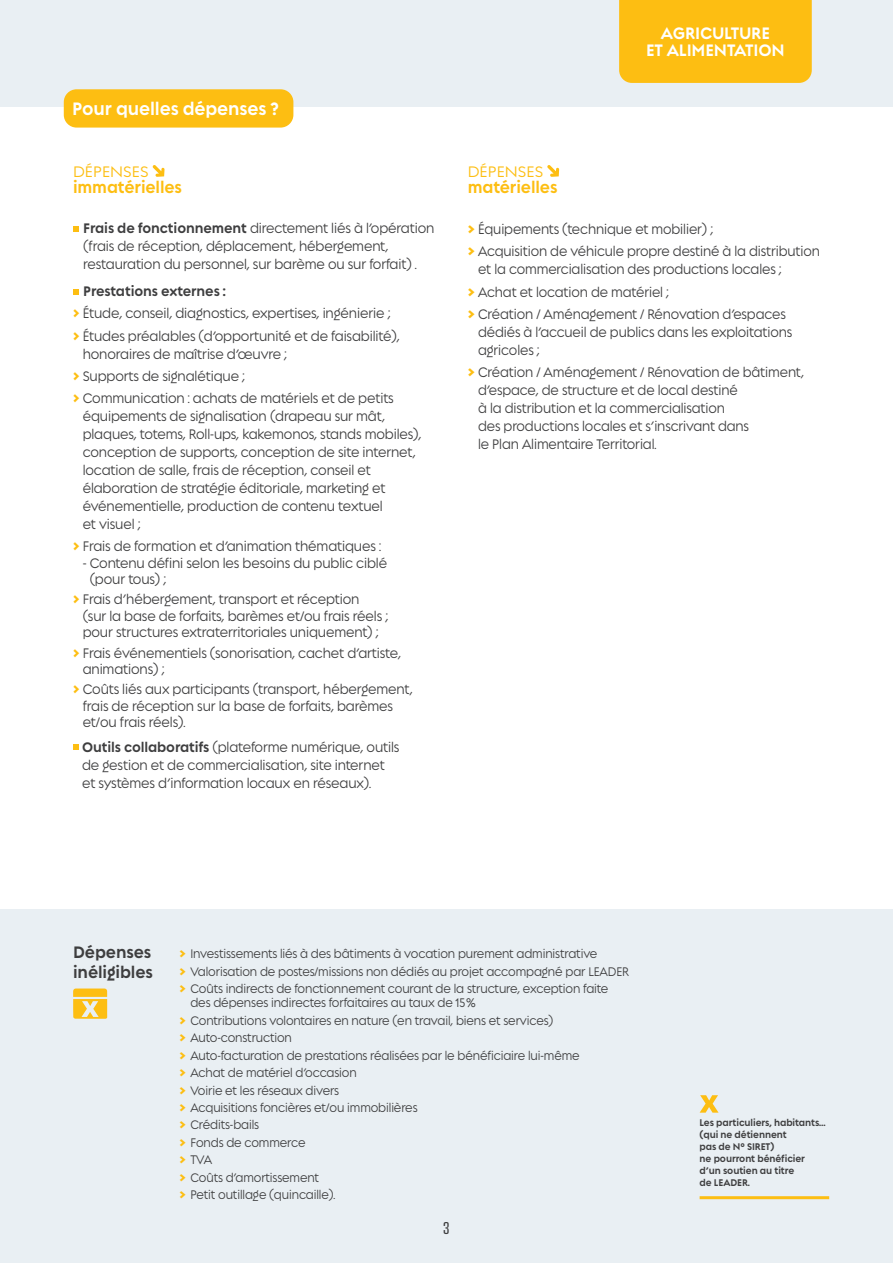
<style>
.page{position:relative;width:893px;height:1263px;background:#fff}
.page>*{position:absolute;margin:0;border:0;box-sizing:border-box;transform-origin:0 0}
.t1{font:700 19.5px "Regulator Nova";letter-spacing:-.01em;color:#fff;scale:.9 1}
.t2{font:700 18px/17.2px "Regulator Nova";letter-spacing:-.01em;color:#fff;text-align:center;scale:.9 1}
.t3{font:700 18px "Regulator Nova";letter-spacing:-.01em;color:#fdbe12;scale:.9 1}
.t4{font:700 18px/19.5px "Regulator Nova";letter-spacing:-.01em;color:#3e3e3f;scale:.9 1}
.t5{font:500 16.5px "Regulator Nova";color:#fdbe12}
.t6{font:16.5px "Atrament";color:#3e3e3f}
.t7{font:500 15px/18px "Regulator Nova";letter-spacing:-.01em;color:#3e3e3f;scale:.9 1}
.t8{font:500 15px/18px "Regulator Nova";letter-spacing:-.01em;color:#3e3e3f;scale:.89 1}
.t9{font:500 13.5px/17.4px "Regulator Nova";letter-spacing:-.01em;color:#3e3e3f;scale:.89 1}
.t10{font:700 10.5px/12px "Regulator Nova";letter-spacing:-.01em;color:#3e3e3f;scale:.89 1}
.s1{font-weight:700}
.s2{font-weight:800;color:#fdbe12}
</style>
<div class="page">
<div style="left:0;top:0;width:893px;height:106px;background:#e9eff3"></div>
<div style="left:0;top:910px;width:893px;height:353px;background:#e9eff3"></div>
<div style="left:64px;top:89px;width:229px;height:39px;background:#fdbe12;border-radius:13px"></div>
<svg style="left:153px;top:165px;width:12px;height:12px"></svg>
<svg style="left:73px;top:226px;width:6px;height:6px"></svg>
<svg style="left:73px;top:289px;width:6px;height:5px"></svg>
<svg style="left:73px;top:744px;width:6px;height:6px"></svg>
<svg style="left:547px;top:165px;width:12px;height:12px"></svg>
<svg style="left:73px;top:988px;width:34px;height:31px"></svg>
<hr style="left:700px;top:1196px;width:129px;height:3px;background:#fdbe12">
<svg style="left:700px;top:1095px;width:19px;height:18px"></svg>
<div style="left:619px;top:0;width:193px;height:83px;background:#fdbe12"></div>
<h1 class="t1" style="left:72px;top:97px;width:231px">Pour quelles dépenses ?</h1>
<p class="t5" style="left:73px;top:162px;width:77px">DÉPENSES</p>
<p class="t3" style="left:73px;top:177px;width:122px">immatérielles</p>
<p class="t7" style="left:83px;top:220px;width:392px"><span class="s1">Frais de fonctionnement</span> directement liés à l’opération (frais de réception, déplacement, hébergement, restauration du personnel, sur barème ou sur forfait) .</p>
<p class="t7" style="left:73px;top:280px;width:364px;line-height:22.2px;text-indent:10px"><span class="s1">Prestations externes :<br></span><span class="s2">&gt;</span> Étude, conseil, diagnostics, expertises, ingénierie ; <span class="s2">&gt;</span> Études préalables (d’opportunité et de faisabilité),</p>
<p class="t7" style="left:73px;top:342px;width:358px;line-height:22.2px;text-indent:10px">honoraires de maîtrise d’œuvre ;<br><span class="s2">&gt;</span> Supports de signalétique ;<br><span class="s2">&gt;</span> Communication : achats de matériels et de petits</p>
<p class="t7" style="left:83px;top:407px;width:378px">équipements de signalisation (drapeau sur mât, plaques, totems, Roll-ups, kakemonos, stands mobiles), conception de supports, conception de site internet, location de salle, frais de réception, conseil et élaboration de stratégie éditoriale, marketing et événementielle, production de contenu textuel<br>et visuel ;</p>
<p class="t7" style="left:73px;top:537px;width:344px"><span class="s2">&gt;</span> Frais de formation et d’animation thématiques :</p>
<p class="t7" style="left:90px;top:555px;width:332px;line-height:16.5px;text-indent:-7px">- Contenu défini selon les besoins du public ciblé (pour tous) ;</p>
<p class="t7" style="left:83px;top:591px;width:341px;line-height:16.5px;text-indent:-10px"><span class="s2">&gt;</span> Frais d’hébergement, transport et réception<br>(sur la base de forfaits, barèmes et/ou frais réels ; pour structures extraterritoriales uniquement) ;</p>
<p class="t7" style="left:83px;top:644px;width:355px;line-height:16.5px;text-indent:-10px"><span class="s2">&gt;</span> Frais événementiels (sonorisation, cachet d’artiste, animations) ;</p>
<p class="t7" style="left:83px;top:681px;width:368px;line-height:16.5px;text-indent:-10px"><span class="s2">&gt;</span> Coûts liés aux participants (transport, hébergement, frais de réception sur la base de forfaits, barèmes et/ou frais réels).</p>
<p class="t7" style="left:82px;top:738px;width:354px"><span class="s1">Outils collaboratifs</span> (plateforme numérique, outils de gestion et de commercialisation, site internet et systèmes d’information locaux en réseaux).</p>
<p class="t5" style="left:468px;top:162px;width:77px">DÉPENSES</p>
<p class="t3" style="left:468px;top:177px;width:101px">matérielles</p>
<p class="t2" style="left:646px;top:25px;width:156px">AGRICULTURE<br>ET ALIMENTATION</p>
<p class="t8" style="left:468px;top:218px;width:397px;line-height:22.2px"><span class="s2">&gt;</span> Équipements (technique et mobilier) ;<br><span class="s2">&gt;</span> Acquisition de véhicule propre destiné à la distribution</p>
<p class="t8" style="left:468px;top:258px;width:359px;line-height:22.2px;text-indent:10px">et la commercialisation des productions locales ; <span class="s2">&gt;</span> Achat et location de matériel ;<br><span class="s2">&gt;</span> Création / Aménagement / Rénovation d’espaces</p>
<p class="t8" style="left:478px;top:323px;width:354px">dédiés à l’accueil de publics dans les exploitations agricoles ;</p>
<p class="t8" style="left:478px;top:363px;width:368px;text-indent:-10px"><span class="s2">&gt;</span> Création / Aménagement / Rénovation de bâtiment, d’espace, de structure et de local destiné<br>à la distribution et la commercialisation<br>des productions locales et s’inscrivant dans<br>le Plan Alimentaire Territorial.</p>
<p class="t4" style="left:73px;top:942px;width:90px">Dépenses inéligibles</p>
<p class="t9" style="left:179px;top:945px;width:507px"><span class="s2">&gt;</span> Investissements liés à des bâtiments à vocation purement administrative<br><span class="s2">&gt;</span> Valorisation de postes/missions non dédiés au projet accompagné par LEADER <span class="s2">&gt;</span> Coûts indirects de fonctionnement courant de la structure, exception faite</p>
<p class="t9" style="left:179px;top:994px;width:451px;text-indent:11px">des dépenses indirectes forfaitaires au taux de 15%<br><span class="s2">&gt;</span> Contributions volontaires en nature (en travail, biens et services)<br><span class="s2">&gt;</span> Auto-construction<br><span class="s2">&gt;</span> Auto-facturation de prestations réalisées par le bénéficiaire lui-même <span class="s2">&gt;</span> Achat de matériel d’occasion<br><span class="s2">&gt;</span> Voirie et les réseaux divers<br><span class="s2">&gt;</span> Acquisitions foncières et/ou immobilières<br><span class="s2">&gt;</span> Crédits-bails<br><span class="s2">&gt;</span> Fonds de commerce<br><span class="s2">&gt;</span> TVA<br><span class="s2">&gt;</span> Coûts d’amortissement<br><span class="s2">&gt;</span> Petit outillage (quincaille).</p>
<p class="t6" style="left:443px;top:1218px;width:8px">3</p>
<p class="t10" style="left:700px;top:1116px;width:143px">Les particuliers, habitants… (qui ne détiennent<br>pas de N° SIRET)<br>ne pourront bénéficier d’un soutien au titre<br>de LEADER.</p>
</div>
